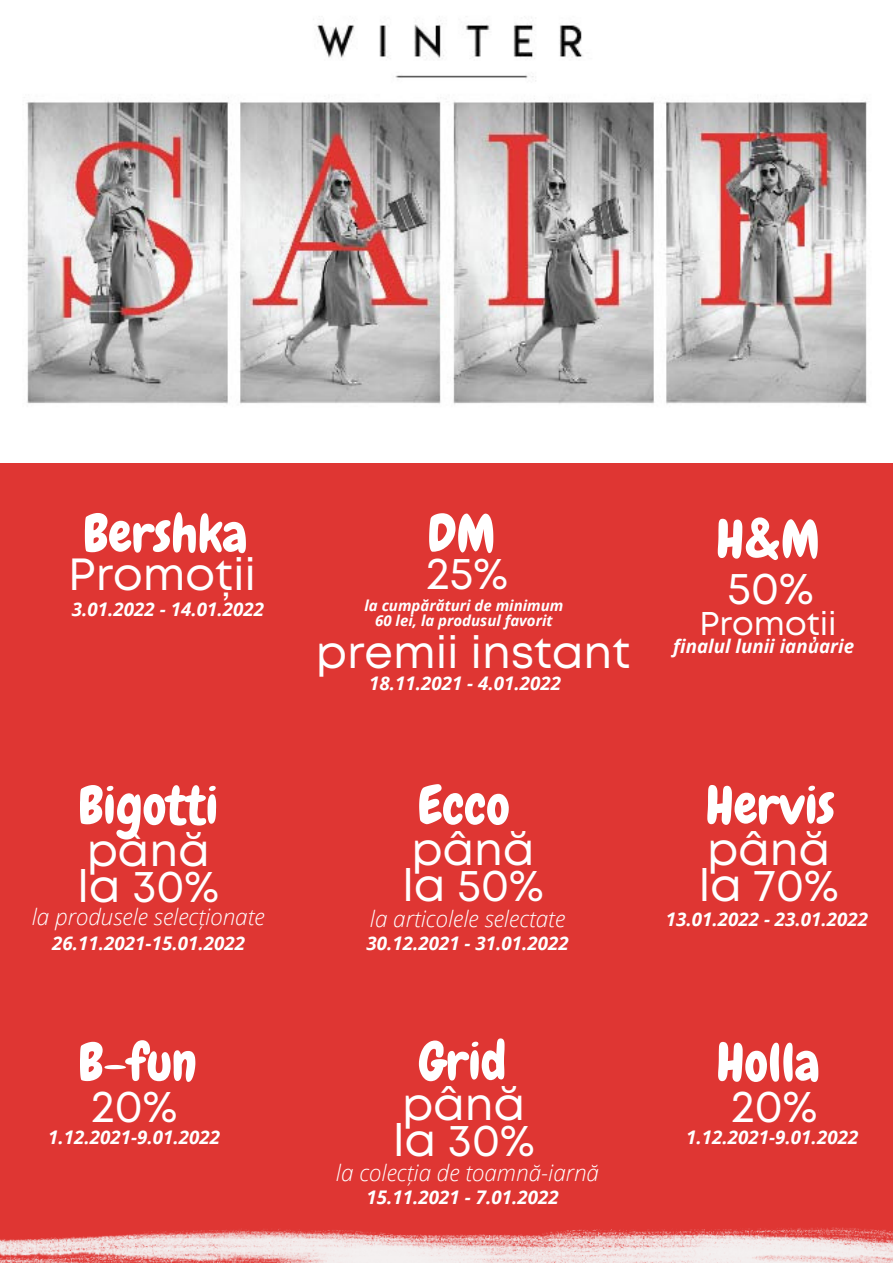
<style>
.page{position:relative;width:893px;height:1263px;background:#df3633}
.page>*{position:absolute;margin:0;border:0;box-sizing:border-box;transform-origin:0 0}
.t1{font:52.5px "Chewy";color:#fff}
.t2{font:45px/36px "Mont";color:#fff}
.t3{font:32.85px "Mont";color:#fff}
.t4{font:italic 300 22.5px "Open Sans";color:#fff}
.t5{font:italic 700 18.75px "Open Sans";color:#fff}
.t6{font:italic 700 15px/14.6px "Open Sans";color:#fff;text-align:center}
</style>
<div class="page">
<img style="left:0;top:0;width:893px;height:463px">
<img style="left:0;top:1227px;width:893px;height:36px">
<p class="t1" style="left:83px;top:500px;width:166px">Bershka</p>
<p class="t2" style="left:68px;top:559px;width:189px">Promoții</p>
<p class="t5" style="left:72px;top:596px;width:194px">3.01.2022 - 14.01.2022</p>
<p class="t1" style="left:78px;top:772px;width:141px">Bigotti</p>
<p class="t2" style="left:78px;top:835px;width:143px">până la 30%</p>
<p class="t5" style="left:52px;top:930px;width:194px">26.11.2021-15.01.2022</p>
<p class="t4" style="left:32px;top:901px;width:234px">la produsele selecționate</p>
<p class="t1" style="left:78px;top:1029px;width:120px">B-fun</p>
<p class="t2" style="left:91px;top:1091px;width:88px">20%</p>
<p class="t5" style="left:48px;top:1124px;width:174px">1.12.2021-9.01.2022</p>
<p class="t1" style="left:427px;top:500px;width:69px">DM</p>
<p class="t2" style="left:426px;top:559px;width:83px">25%</p>
<p class="t6" style="left:364px;top:598px;width:200px">la cumpărături de minimum<br>60 lei, la produsul favorit</p>
<p class="t2" style="left:316px;top:638px;width:316px">premii instant</p>
<p class="t5" style="left:369px;top:670px;width:194px">18.11.2021 - 4.01.2022</p>
<p class="t1" style="left:418px;top:772px;width:93px">Ecco</p>
<p class="t2" style="left:402px;top:835px;width:142px">până la 50%</p>
<p class="t4" style="left:370px;top:903px;width:197px">la articolele selectate</p>
<p class="t5" style="left:366px;top:930px;width:204px">30.12.2021 - 31.01.2022</p>
<p class="t1" style="left:419px;top:1028px;width:89px">Grid</p>
<p class="t2" style="left:393px;top:1089px;width:143px">până la 30%</p>
<p class="t4" style="left:336px;top:1156px;width:265px">la colecția de toamnă-iarnă</p>
<p class="t5" style="left:366px;top:1183px;width:194px">15.11.2021 - 7.01.2022</p>
<p class="t1" style="left:716px;top:506px;width:105px">H&amp;M</p>
<p class="t2" style="left:727px;top:574px;width:88px">50%</p>
<p class="t3" style="left:699px;top:611px;width:139px">Promoții</p>
<p class="t5" style="left:673px;top:633px;width:183px">finalul lunii ianuarie</p>
<p class="t1" style="left:706px;top:772px;width:130px">Hervis</p>
<p class="t2" style="left:699px;top:835px;width:141px">până la 70%</p>
<p class="t5" style="left:666px;top:905px;width:204px">13.01.2022 - 23.01.2022</p>
<p class="t1" style="left:716px;top:1029px;width:105px">Holla</p>
<p class="t2" style="left:731px;top:1092px;width:88px">20%</p>
<p class="t5" style="left:686px;top:1124px;width:174px">1.12.2021-9.01.2022</p>
</div>
